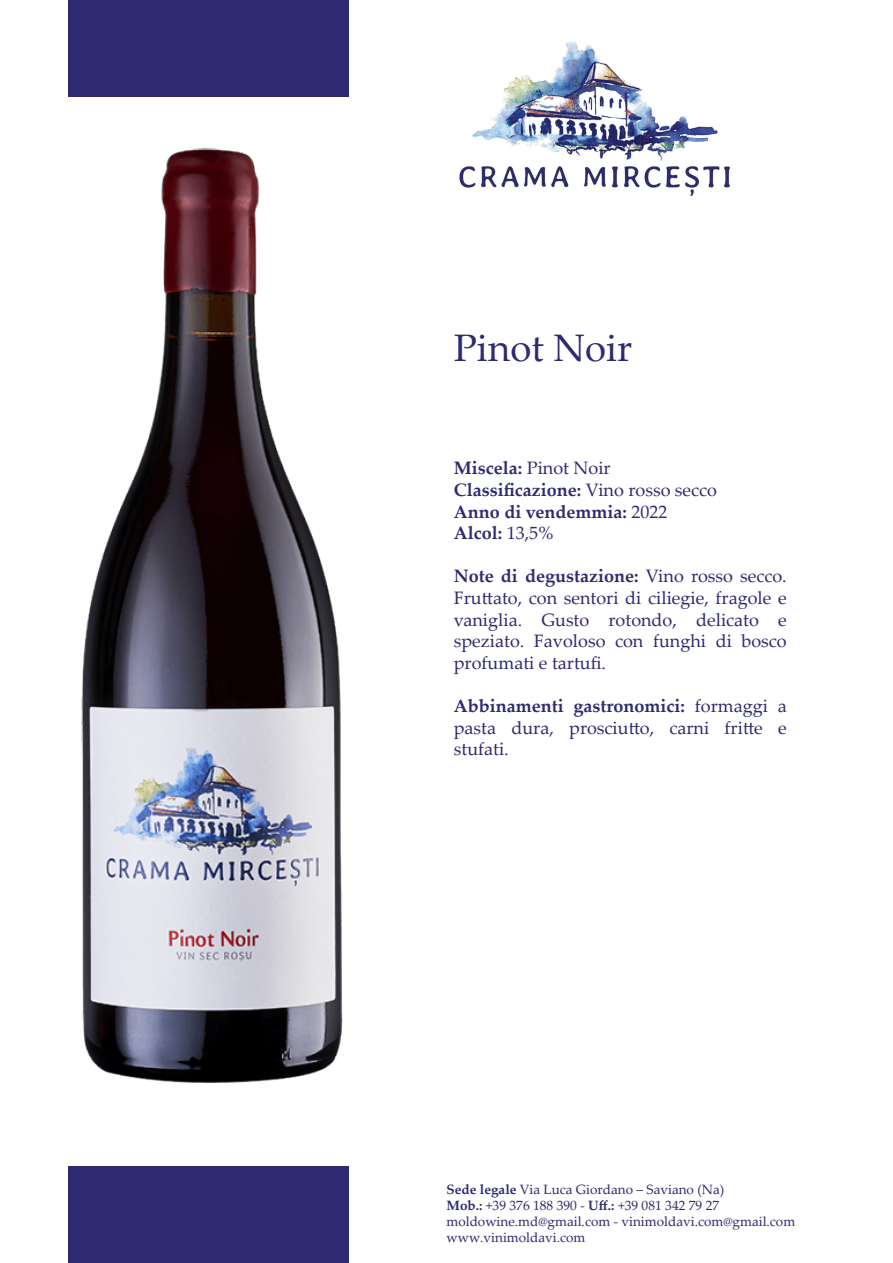
<style>
.page{position:relative;width:893px;height:1263px;background:#fff}
.page>*{position:absolute;margin:0;border:0;box-sizing:border-box;transform-origin:0 0}
.t1{font:38.25px "Palatino Linotype";color:#2d2a71}
.t2{font:18px/21.6px "Palatino Linotype";color:#2d2a71;text-align:justify}
.t3{font:700 18px/21.6px "Palatino Linotype";color:#2d2a71}
.t4{font:13.5px/16.2px "Palatino Linotype";color:#2d2a71}
.s1{font-weight:400}
.s2{font-weight:700}
</style>
<div class="page">
<div style="left:68px;top:0;width:280px;height:96px;background:#2d2a71"></div>
<div style="left:68px;top:1167px;width:280px;height:96px;background:#2d2a71"></div>
<img style="left:459px;top:41px;width:272px;height:155px">
<img style="left:81px;top:148px;width:262px;height:935px">
<h1 class="t1" style="left:454px;top:320px;width:180px">Pinot Noir</h1>
<p class="t3" style="left:454px;top:457px;width:265px">Miscela: <span class="s1">Pinot Noir<br></span>Classificazione: <span class="s1">Vino rosso secco<br></span>Anno di vendemmia: <span class="s1">2022<br></span>Alcol: <span class="s1">13,5%</span></p>
<p class="t2" style="left:454px;top:565px;width:334px"><span class="s2">Note di degustazione:</span> Vino rosso secco.<br>Fruttato, con sentori di ciliegie, fragole e vaniglia. Gusto rotondo, delicato e speziato. Favoloso con funghi di bosco profumati e tartufi.</p>
<p class="t2" style="left:454px;top:694px;width:334px"><span class="s2">Abbinamenti gastronomici:</span> formaggi a pasta dura, prosciutto, carni fritte e stufati.</p>
<p class="t4" style="left:446px;top:1180px;width:350px"><span class="s2">Sede legale</span> Via Luca Giordano – Saviano (Na)<br><span class="s2">Mob.:</span> +39 376 188 390 - <span class="s2">Uff.:</span> +39 081 342 79 27 moldowine.md@gmail.com - vinimoldavi.com@gmail.com www.vinimoldavi.com</p>
</div>
